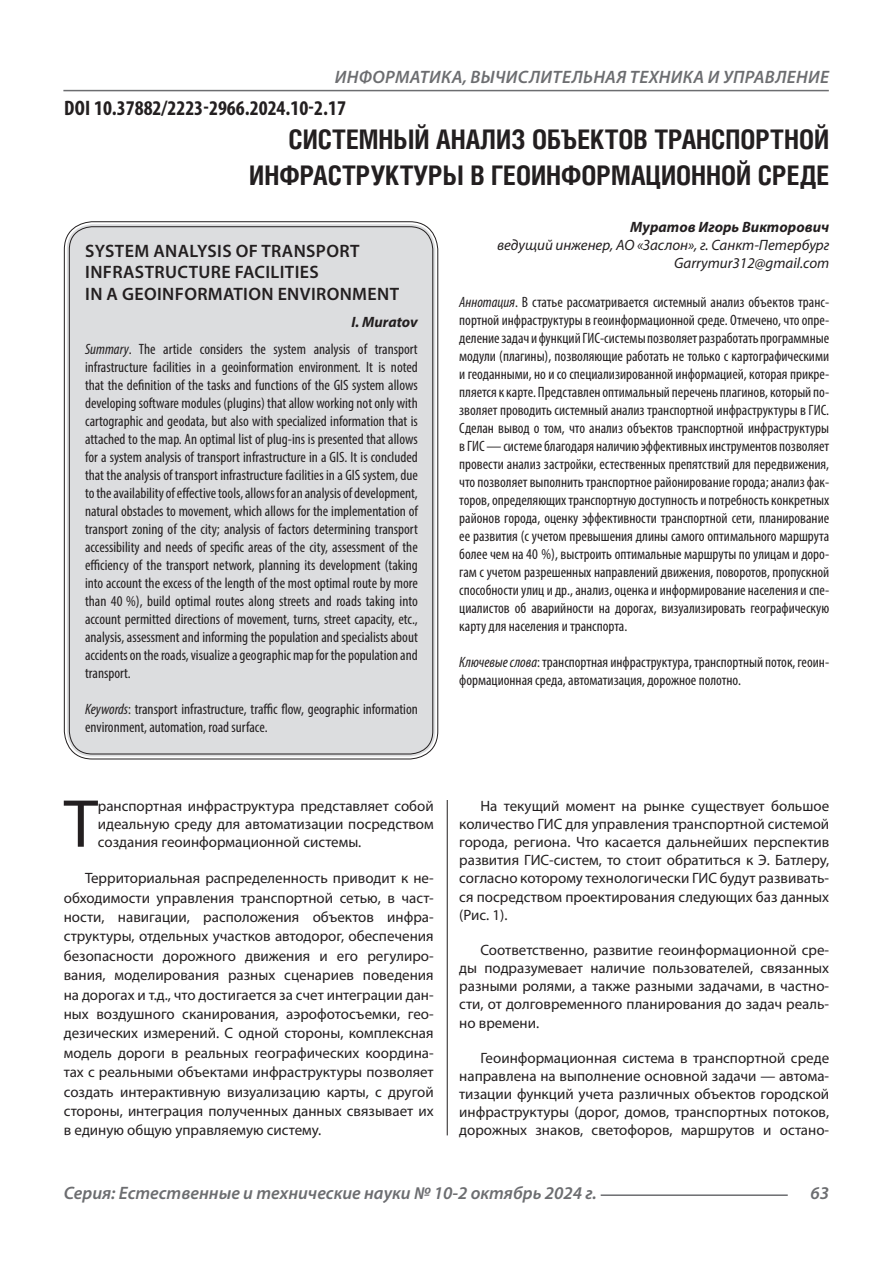
<style>
.page{position:relative;width:893px;height:1263px;background:#fff}
.page>*{position:absolute;margin:0;border:0;box-sizing:border-box;transform-origin:0 0}
.Статья_текст_первый{font:68.4px "Myriad Pro";color:#231f20}
.Статья_название{font:700 27px/36px "Helios Cond C";color:#231f20;text-align:right}
.ДОИ{font:700 condensed 21px "Myriad Pro";color:#231f20}
.t1{font:italic 600 18px "Myriad Pro";letter-spacing:.005em;color:#6c6d70}
.Статья_название_англ{font:600 18px/21.6px "Myriad Pro";letter-spacing:.02em;color:#231f20}
.Статья_текст{font:15px/18.1px "Myriad Pro";color:#231f20;text-align:justify}
.Статья_аннотация_тек{font:condensed 15px/18px "Myriad Pro";color:#231f20;text-align:justify}
.Статья_аннотация_анг{font:condensed 15px/18px "Myriad Pro";color:#231f20;text-align:justify}
.Статья_текст_первый-2{font:15px/18px "Myriad Pro";color:#231f20;text-align:justify}
.Статья_автор_инфо{font:italic 15px "Myriad Pro";color:#231f20}
.Статья_автор_инфо-2{font:italic 700 15px "Myriad Pro";color:#231f20}
.Статья_автор_англ{font:italic 700 15px "Myriad Pro";letter-spacing:-.005em;color:#231f20}
.s1{font-style:italic}
</style>
<div class="page">
<hr style="left:447px;top:128px;width:1px;height:1007px;background:#231f20">
<hr style="left:63px;top:90px;width:766px;height:1px;background:#6c6d70">
<hr style="left:601px;top:1194px;width:187px;height:2px;background:#6c6d70">
<div style="left:442px;top:127px;width:10px;height:672px;background:#fff"></div>
<div style="left:67px;top:224px;width:368px;height:532px;background:#dcdddf;border-radius:26px"></div>
<p class="t1" style="left:335px;top:66px;width:496px">ИНФОРМАТИКА, ВЫЧИСЛИТЕЛЬНАЯ ТЕХНИКА И УПРАВЛЕНИЕ</p>
<p class="Статья_название" style="left:249px;top:121px;width:581px">СИСТЕМНЫЙ АНАЛИЗ ОБЪЕКТОВ ТРАНСПОРТНОЙ<br>ИНФРАСТРУКТУРЫ В ГЕОИНФОРМАЦИОННОЙ СРЕДЕ</p>
<p class="Статья_автор_инфо-2" style="left:630px;top:218px;width:201px">Муратов Игорь Викторович</p>
<p class="Статья_автор_инфо" style="left:497px;top:236px;width:334px">ведущий инженер, АО «Заслон», г. Санкт-Петербург</p>
<p class="Статья_автор_инфо" style="left:674px;top:254px;width:157px">Garrymur312@gmail.com</p>
<p class="Статья_аннотация_тек" style="left:459px;top:293px;width:371px"><span class="s1">Аннотация</span>. В статье рассматривается системный анализ объектов транс&shy;портной инфраструктуры в геоинформационной среде. Отмечено, что опре&shy;деление задач и функций ГИС-системы позволяет разработать программные модули (плагины), позволяющие работать не только с картографическими и геоданными, но и со специализированной информацией, которая прикре&shy;пляется к карте. Представлен оптимальный перечень плагинов, который по&shy;зволяет проводить системный анализ транспортной инфраструктуры в ГИС.<br>Сделан вывод о том, что анализ объектов транспортной инфраструктуры в ГИС — системе благодаря наличию эффективных инструментов позволяет провести анализ застройки, естественных препятствий для передвижения, что позволяет выполнить транспортное районирование города; анализ фак&shy;торов, определяющих транспортную доступность и потребность конкретных районов города, оценку эффективности транспортной сети, планирование ее развития (с учетом превышения длины самого оптимального маршрута более чем на 40 %), выстроить оптимальные маршруты по улицам и доро&shy;гам с учетом разрешенных направлений движения, поворотов, пропускной способности улиц и др., анализ, оценка и информирование населения и спе&shy;циалистов об аварийности на дорогах, визуализировать географическую карту для населения и транспорта.</p>
<p class="Статья_аннотация_тек" style="left:459px;top:653px;width:371px"><span class="s1">Ключевые слова</span>: транспортная инфраструктура, транспортный поток, геоин&shy;формационная среда, автоматизация, дорожное полотно.</p>
<p class="ДОИ" style="left:64px;top:95px;width:283px">DOI 10.37882/2223-2966.2024.10-2.17</p>
<p class="Статья_название_англ" style="left:85px;top:239px;width:315px">SYSTEM ANALYSIS OF TRANSPORT<br>INFRASTRUCTURE FACILITIES<br>IN A GEOINFORMATION ENVIRONMENT</p>
<p class="Статья_автор_англ" style="left:351px;top:312px;width:68px">I. Muratov</p>
<p class="Статья_аннотация_анг" style="left:85px;top:340px;width:334px"><span class="s1">Summary</span>. The article considers the system analysis of transport infrastructure facilities in a geoinformation environment. It is noted that the definition of the tasks and functions of the GIS system allows developing software modules (plugins) that allow working not only with cartographic and geodata, but also with specialized information that is attached to the map. An optimal list of plug-ins is presented that allows for a system analysis of transport infrastructure in a GIS. It is concluded that the analysis of transport infrastructure facilities in a GIS system, due to the availability of effective tools, allows for an analysis of development, natural obstacles to movement, which allows for the implementation of transport zoning of the city; analysis of factors determining transport accessibility and needs of specific areas of the city, assessment of the efficiency of the transport network, planning its development (taking into account the excess of the length of the most optimal route by more than 40 %), build optimal routes along streets and roads taking into account permitted directions of movement, turns, street capacity, etc., analysis, assessment and informing the population and specialists about accidents on the roads, visualize a geographic map for the population and transport.</p>
<p class="Статья_аннотация_анг" style="left:85px;top:700px;width:334px"><span class="s1">Keywords</span>: transport infrastructure, traffic flow, geographic information environment, automation, road surface.</p>
<p class="Статья_текст_первый" style="left:64px;top:782px;width:36px">Т</p>
<p class="Статья_текст_первый-2" style="left:98px;top:796px;width:337px">ранспортная инфраструктура представляет собой идеальную среду для автоматизации посредством создания геоинформационной системы.</p>
<p class="Статья_текст" style="left:64px;top:868px;width:371px;line-height:19.4px;text-indent:21px">Территориальная распределенность приводит к не&shy;обходимости управления транспортной сетью, в част&shy;ности, навигации, расположения объектов инфра&shy;структуры, отдельных участков автодорог, обеспечения безопасности дорожного движения и его регулиро&shy;вания, моделирования разных сценариев поведения на дорогах и т.д., что достигается за счет интеграции дан&shy;ных воздушного сканирования, аэрофотосъемки, гео&shy;дезических измерений. С одной стороны, комплексная модель дороги в реальных географических координа&shy;тах с реальными объектами инфраструктуры позволяет создать интерактивную визуализацию карты, с другой стороны, интеграция полученных данных связывает их в единую общую управляемую систему.</p>
<p class="Статья_текст" style="left:459px;top:796px;width:371px;text-indent:21px">На текущий момент на рынке существует большое количество ГИС для управления транспортной системой города, региона. Что касается дальнейших перспектив развития ГИС-систем, то стоит обратиться к Э. Батлеру, согласно которому технологически ГИС будут развивать&shy;ся посредством проектирования следующих баз данных (Рис. 1).</p>
<p class="Статья_текст" style="left:459px;top:940px;width:371px;text-indent:21px">Соответственно, развитие геоинформационной сре&shy;ды подразумевает наличие пользователей, связанных разными ролями, а также разными задачами, в частно&shy;сти, от долговременного планирования до задач реаль&shy;но времени.</p>
<p class="Статья_текст" style="left:459px;top:1048px;width:371px;text-indent:21px">Геоинформационная система в транспортной среде направлена на выполнение основной задачи — автома&shy;тизации функций учета различных объектов городской инфраструктуры (дорог, домов, транспортных потоков, дорожных знаков, светофоров, маршрутов и остано-</p>
<p class="t1" style="left:64px;top:1182px;width:535px">Серия: Естественные и технические науки № 10-2 октябрь 2024 г.</p>
<p class="t1" style="left:810px;top:1182px;width:20px">63</p>
</div>
